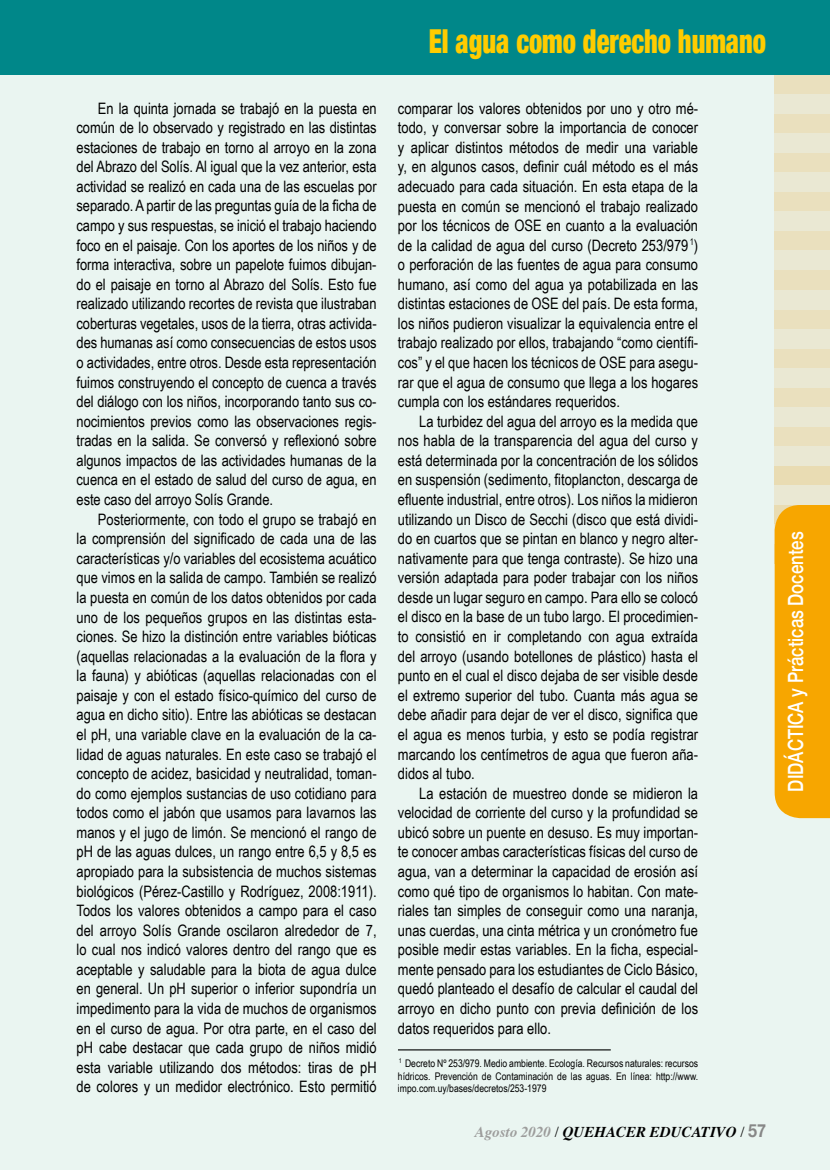
<style>
.page{position:relative;width:830px;height:1170px;background:#fff}
.page>*{position:absolute;margin:0;border:0;box-sizing:border-box;transform-origin:0 0}
.t1{font:900 condensed 33px "Helvetica Neue";color:#fc0;scale:.8 1}
.t2{font:500 21px "Helvetica Neue";color:#fff;scale:.8 1}
.t3{font:15.75px/19.5px "Arial Narrow";color:#000;text-align:justify}
.t4{font:italic 700 15px "Times";color:#000}
.t5{font:10.5px/12.6px "Arial Narrow";color:#000;text-align:justify}
.s1{color:#9d9d9c}
.s2{font-weight:400;font-style:normal}
.s3{font-family:"Helvetica Neue";font-style:normal;font-size:18px;color:#878787}
</style>
<div class="page">
<div style="left:0;top:0;width:829px;height:1169px;background:#eaf5f1"></div>
<div style="left:774px;top:74px;width:55px;height:20px;background:#eae0be"></div>
<div style="left:774px;top:153px;width:55px;height:19px;background:#eae0be"></div>
<div style="left:774px;top:270px;width:55px;height:20px;background:#eae0be"></div>
<div style="left:774px;top:387px;width:55px;height:20px;background:#eae0be"></div>
<div style="left:774px;top:114px;width:55px;height:19px;background:#eae0be"></div>
<div style="left:774px;top:231px;width:55px;height:19px;background:#eae0be"></div>
<div style="left:774px;top:348px;width:55px;height:20px;background:#eae0be"></div>
<div style="left:774px;top:192px;width:55px;height:19px;background:#eae0be"></div>
<div style="left:774px;top:309px;width:55px;height:20px;background:#eae0be"></div>
<div style="left:774px;top:426px;width:55px;height:20px;background:#eae0be"></div>
<div style="left:774px;top:466px;width:55px;height:19px;background:#e9dcb3"></div>
<div style="left:774px;top:94px;width:55px;height:20px;background:#eae8d3"></div>
<div style="left:774px;top:172px;width:55px;height:20px;background:#eae8d3"></div>
<div style="left:774px;top:290px;width:55px;height:19px;background:#eae8d3"></div>
<div style="left:774px;top:407px;width:55px;height:19px;background:#eae8d3"></div>
<div style="left:774px;top:133px;width:55px;height:20px;background:#eae8d3"></div>
<div style="left:774px;top:250px;width:55px;height:20px;background:#eae8d3"></div>
<div style="left:774px;top:368px;width:55px;height:19px;background:#eae8d3"></div>
<div style="left:774px;top:211px;width:55px;height:20px;background:#eae8d3"></div>
<div style="left:774px;top:329px;width:55px;height:19px;background:#eae8d3"></div>
<div style="left:774px;top:446px;width:55px;height:20px;background:#eae8d3"></div>
<div style="left:774px;top:485px;width:55px;height:20px;background:#eae8d3"></div>
<div style="left:774px;top:505px;width:55px;height:313px;background:#f7a600"></div>
<hr style="left:398px;top:1049px;width:212px;height:1px;background:#000">
<div style="left:0;top:0;width:829px;height:74px;background:#008789"></div>
<p class="t3" style="left:77px;top:98px;width:301px;text-indent:21px">En la quinta jornada se trabajó en la puesta en común de lo observado y registrado en las distintas estaciones de trabajo en torno al arroyo en la zona del Abrazo del Solís. Al igual que la vez anterior, esta actividad se realizó en cada una de las escuelas por separado. A partir de las preguntas guía de la ficha de campo y sus respuestas, se inició el trabajo haciendo foco en el paisaje. Con los aportes de los niños y de forma interactiva, sobre un papelote fuimos dibujan&shy;do el paisaje en torno al Abrazo del Solís. Esto fue realizado utilizando recortes de revista que ilustraban coberturas vegetales, usos de la tierra, otras activida&shy;des humanas así como consecuencias de estos usos o actividades, entre otros. Desde esta representación fuimos construyendo el concepto de cuenca a través del diálogo con los niños, incorporando tanto sus co&shy;nocimientos previos como las observaciones regis&shy;tradas en la salida. Se conversó y reflexionó sobre algunos impactos de las actividades humanas de la cuenca en el estado de salud del curso de agua, en este caso del arroyo Solís Grande.</p>
<p class="t3" style="left:77px;top:508px;width:301px;text-indent:21px">Posteriormente, con todo el grupo se trabajó en la comprensión del significado de cada una de las características y/o variables del ecosistema acuático que vimos en la salida de campo. También se realizó la puesta en común de los datos obtenidos por cada uno de los pequeños grupos en las distintas esta&shy;ciones. Se hizo la distinción entre variables bióticas (aquellas relacionadas a la evaluación de la flora y la fauna) y abióticas (aquellas relacionadas con el paisaje y con el estado físico-químico del curso de agua en dicho sitio). Entre las abióticas se destacan el pH, una variable clave en la evaluación de la ca&shy;lidad de aguas naturales. En este caso se trabajó el concepto de acidez, basicidad y neutralidad, toman&shy;do como ejemplos sustancias de uso cotidiano para todos como el jabón que usamos para lavarnos las manos y el jugo de limón. Se mencionó el rango de pH de las aguas dulces, un rango entre 6,5 y 8,5 es apropiado para la subsistencia de muchos sistemas biológicos (Pérez-Castillo y Rodríguez, 2008:1911).<br>Todos los valores obtenidos a campo para el caso del arroyo Solís Grande oscilaron alrededor de 7, lo cual nos indicó valores dentro del rango que es aceptable y saludable para la biota de agua dulce en general. Un pH superior o inferior supondría un impedimento para la vida de muchos de organismos en el curso de agua. Por otra parte, en el caso del pH cabe destacar que cada grupo de niños midió esta variable utilizando dos métodos: tiras de pH de colores y un medidor electrónico. Esto permitió</p>
<h1 class="t1" style="left:428px;top:14px;width:423px">El agua como derecho humano</h1>
<p class="t3" style="left:398px;top:98px;width:301px">comparar los valores obtenidos por uno y otro mé&shy;todo, y conversar sobre la importancia de conocer y aplicar distintos métodos de medir una variable y, en algunos casos, definir cuál método es el más adecuado para cada situación. En esta etapa de la puesta en común se mencionó el trabajo realizado por los técnicos de OSE en cuanto a la evaluación de la calidad de agua del curso (Decreto 253/979<sup>1</sup>) o perforación de las fuentes de agua para consumo humano, así como del agua ya potabilizada en las distintas estaciones de OSE del país. De esta forma, los niños pudieron visualizar la equivalencia entre el trabajo realizado por ellos, trabajando “como científi&shy;cos” y el que hacen los técnicos de OSE para asegu&shy;rar que el agua de consumo que llega a los hogares cumpla con los estándares requeridos.</p>
<p class="t3" style="left:398px;top:411px;width:301px;text-indent:21px">La turbidez del agua del arroyo es la medida que nos habla de la transparencia del agua del curso y está determinada por la concentración de los sólidos en suspensión (sedimento, fitoplancton, descarga de efluente industrial, entre otros). Los niños la midieron utilizando un Disco de Secchi (disco que está dividi&shy;do en cuartos que se pintan en blanco y negro alter&shy;nativamente para que tenga contraste). Se hizo una versión adaptada para poder trabajar con los niños desde un lugar seguro en campo. Para ello se colocó el disco en la base de un tubo largo. El procedimien&shy;to consistió en ir completando con agua extraída del arroyo (usando botellones de plástico) hasta el punto en el cual el disco dejaba de ser visible desde el extremo superior del tubo. Cuanta más agua se debe añadir para dejar de ver el disco, significa que el agua es menos turbia, y esto se podía registrar marcando los centímetros de agua que fueron aña&shy;didos al tubo.</p>
<p class="t3" style="left:398px;top:782px;width:301px;text-indent:21px">La estación de muestreo donde se midieron la velocidad de corriente del curso y la profundidad se ubicó sobre un puente en desuso. Es muy importan&shy;te conocer ambas características físicas del curso de agua, van a determinar la capacidad de erosión así como qué tipo de organismos lo habitan. Con mate&shy;riales tan simples de conseguir como una naranja, unas cuerdas, una cinta métrica y un cronómetro fue posible medir estas variables. En la ficha, especial&shy;mente pensado para los estudiantes de Ciclo Básico, quedó planteado el desafío de calcular el caudal del arroyo en dicho punto con previa definición de los datos requeridos para ello.</p>
<p class="t5" style="left:398px;top:1056px;width:301px"><sup>1</sup> Decreto Nº 253/979. Medio ambiente. Ecología. Recursos naturales: recursos hídricos. Prevención de Contaminación de las aguas. En línea: http://www. impo.com.uy/bases/decretos/253-1979</p>
<p class="t4" style="left:474px;top:1117px;width:293px"><span class="s1">Agosto 2020</span> <span class="s2">/</span> QUEHACER EDUCATIVO <span class="s2">/</span> <span class="s3">57</span></p>
<h2 class="t2" style="left:778px;top:791px;width:326px;rotate:-90deg">DIDÁCTICA y Prácticas Docentes</h2>
</div>
